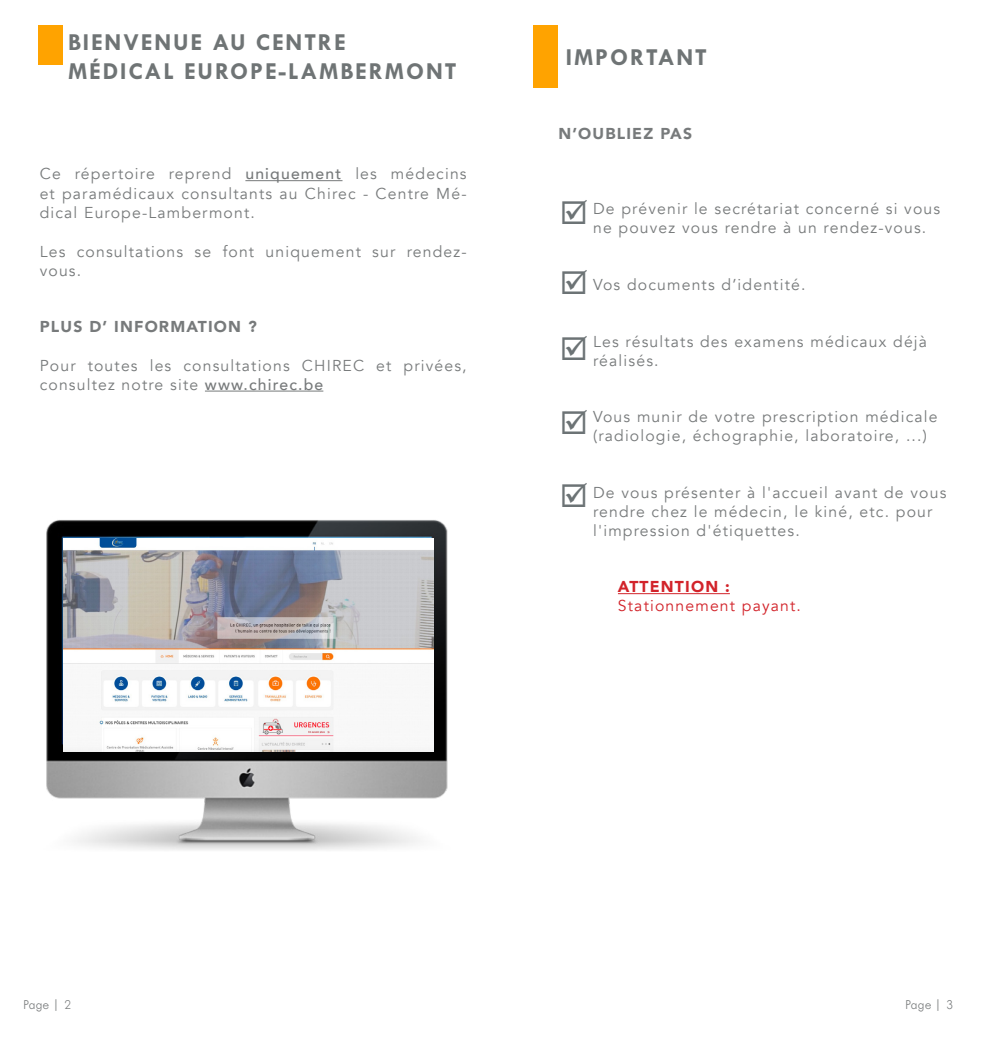
<style>
.page{position:relative;width:993px;height:1042px;background:#fff}
.page>*{position:absolute;margin:0;border:0;box-sizing:border-box;transform-origin:0 0}
.t1{font:700 24.5px/29.4px "Tw Cen MT Std";letter-spacing:.075em;color:#6f7475}
.t2{font:15.75px/18.9px "Avenir";letter-spacing:.075em;color:#777a7b}
.t3{font:900 15.75px "Avenir";letter-spacing:.075em;color:#777a7b}
.t4{font:15.75px "Avenir";letter-spacing:.075em;color:#d2232a}
.t5{font:900 15.75px "Avenir";letter-spacing:.075em;color:#d2232a}
.t6{font:300 14px "Tw Cen MT Std";color:#777a7b}
.s1{font-weight:500}
.s2{color:#fff}
</style>
<div class="page">
<div style="left:38px;top:25px;width:25px;height:39px;background:#ffa300"></div>
<hr style="left:245px;top:180px;width:97px;height:1px;background:#777a7b">
<hr style="left:205px;top:391px;width:118px;height:1px;background:#777a7b">
<img style="left:46px;top:520px;width:402px;height:330px">
<img style="left:63px;top:538px;width:370px;height:214px">
<hr style="left:617px;top:593px;width:112px;height:1px;background:#d2232a">
<div style="left:533px;top:25px;width:25px;height:62px;background:#ffa300"></div>
<h1 class="t1" style="left:68px;top:27px;width:390px">BIENVENUE AU CENTRE<br>MÉDICAL EUROPE-LAMBERMONT</h1>
<p class="t2" style="left:40px;top:165px;width:428px;text-align:justify">Ce répertoire reprend <span class="s1">uniquement</span> les médecins et paramédicaux consultants au Chirec - Centre Mé&shy;dical Europe-Lambermont.</p>
<p class="t2" style="left:40px;top:242px;width:428px">Les consultations se font uniquement sur rendez&shy;vous.</p>
<p class="t3" style="left:40px;top:313px;width:218px">PLUS D’ INFORMATION ?</p>
<p class="t2" style="left:40px;top:356px;width:428px">Pour toutes les consultations CHIREC et privées, consultez notre site <span class="s1">www.chirec.be</span></p>
<h1 class="t1" style="left:565px;top:42px;width:143px">IMPORTANT</h1>
<p class="t3" style="left:558px;top:120px;width:135px">N’OUBLIEZ PAS</p>
<p class="t2" style="left:593px;top:200px;width:348px">De prévenir le secrétariat concerné si vous ne pouvez vous rendre à un rendez-vous.</p>
<p class="t2" style="left:593px;top:275px;width:214px">Vos documents d’identité.</p>
<p class="t2" style="left:593px;top:332px;width:335px">Les résultats des examens médicaux déjà réalisés.</p>
<p class="t2" style="left:593px;top:408px;width:346px">Vous munir de votre prescription médicale (radiologie, échographie, laboratoire, ...)</p>
<p class="t2" style="left:593px;top:483px;width:355px">De vous présenter à l'accueil avant de vous rendre chez le médecin, le kiné, etc. pour l'impression d'étiquettes.</p>
<p class="t5" style="left:617px;top:573px;width:113px">ATTENTION :</p>
<p class="t4" style="left:617px;top:596px;width:184px">Stationnement payant.</p>
<p class="t6" style="left:23px;top:997px;width:49px">Page <span class="s2">|</span> 2</p>
<p class="t6" style="left:904px;top:997px;width:49px">Page <span class="s2">|</span> 3</p>
</div>
